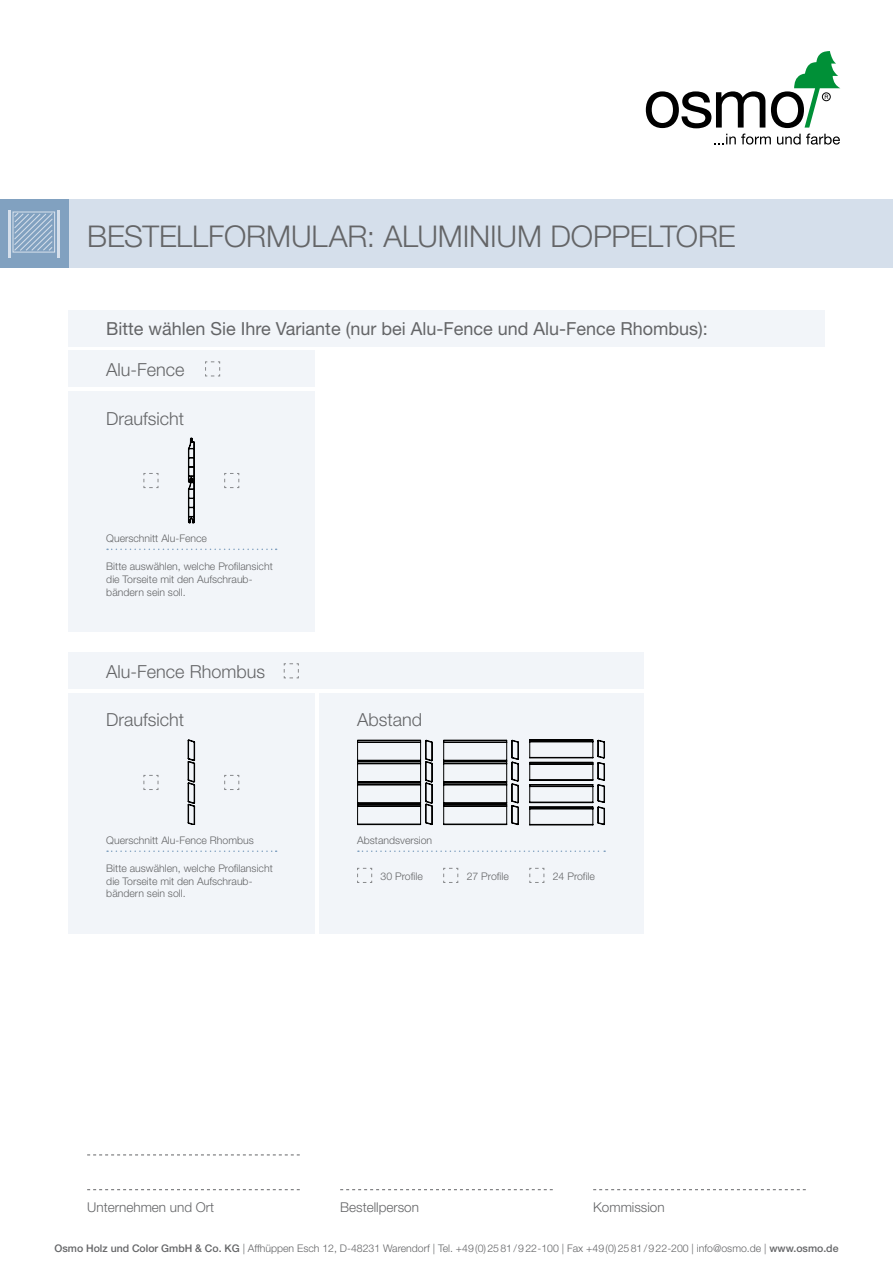
<style>
.page{position:relative;width:893px;height:1263px;background:#fff}
.page>*{position:absolute;margin:0;border:0;box-sizing:border-box;transform-origin:0 0}
.t1{font:300 30px "Helvetica Neue";letter-spacing:-.005em;color:#646567}
.t2{font:18px "Helvetica Neue";color:#646567}
.t3{font:300 18px "Helvetica Neue";color:#646567}
.t4{font:300 13.5px "Helvetica Neue";color:#646567}
.t5{font:300 10.5px/12.6px "Helvetica Neue";color:#646567}
.s1{font-weight:500}
</style>
<div class="page">
<svg style="left:714px;top:134px;width:57px;height:11px"></svg>
<svg style="left:777px;top:134px;width:63px;height:11px"></svg>
<svg style="left:771px;top:51px;width:69px;height:77px"></svg>
<svg style="left:646px;top:91px;width:119px;height:37px"></svg>
<div style="left:68px;top:351px;width:247px;height:36px;background:#f2f5f9"></div>
<div style="left:68px;top:653px;width:575px;height:36px;background:#f2f5f9"></div>
<div style="left:68px;top:200px;width:825px;height:68px;background:#d5dfeb"></div>
<div style="left:0;top:200px;width:68px;height:68px;background:#81a1c0"></div>
<div style="left:12px;top:211px;width:43px;height:42px;border:1px solid #d5dfeb"></div>
<hr style="left:8px;top:210px;width:3px;height:48px;background:#d5dfeb">
<hr style="left:57px;top:210px;width:3px;height:48px;background:#d5dfeb">
<svg style="left:13px;top:212px;width:41px;height:40px"></svg>
<div style="left:68px;top:310px;width:757px;height:37px;background:#f2f5f9"></div>
<div style="left:68px;top:391px;width:247px;height:240px;background:#f2f5f9"></div>
<div style="left:68px;top:693px;width:247px;height:240px;background:#f2f5f9"></div>
<div style="left:319px;top:693px;width:324px;height:240px;background:#f2f5f9"></div>
<svg style="left:107px;top:549px;width:170px;height:1px"></svg>
<svg style="left:107px;top:850px;width:170px;height:2px"></svg>
<svg style="left:143px;top:473px;width:16px;height:15px"></svg>
<svg style="left:143px;top:775px;width:16px;height:15px"></svg>
<svg style="left:224px;top:473px;width:16px;height:15px"></svg>
<svg style="left:224px;top:775px;width:16px;height:15px"></svg>
<svg style="left:187px;top:740px;width:9px;height:85px"></svg>
<svg style="left:87px;top:1189px;width:213px;height:1px"></svg>
<svg style="left:340px;top:1189px;width:213px;height:1px"></svg>
<svg style="left:593px;top:1189px;width:213px;height:1px"></svg>
<svg style="left:87px;top:1154px;width:213px;height:1px"></svg>
<svg style="left:358px;top:850px;width:247px;height:2px"></svg>
<svg style="left:357px;top:867px;width:15px;height:16px"></svg>
<svg style="left:529px;top:867px;width:16px;height:16px"></svg>
<svg style="left:443px;top:867px;width:16px;height:16px"></svg>
<hr style="left:444px;top:805px;width:63px;height:1px;background:#000">
<hr style="left:444px;top:806px;width:63px;height:1px;background:#000">
<hr style="left:444px;top:802px;width:63px;height:1px;background:#000">
<hr style="left:444px;top:784px;width:63px;height:1px;background:#000">
<hr style="left:444px;top:785px;width:63px;height:1px;background:#000">
<hr style="left:444px;top:781px;width:63px;height:1px;background:#000">
<hr style="left:444px;top:763px;width:63px;height:1px;background:#000">
<svg style="left:506px;top:739px;width:13px;height:86px"></svg>
<hr style="left:444px;top:741px;width:63px;height:1px;background:#000">
<svg style="left:443px;top:740px;width:1px;height:85px"></svg>
<hr style="left:444px;top:742px;width:63px;height:1px;background:#000">
<hr style="left:444px;top:804px;width:63px;height:1px;background:#000">
<hr style="left:444px;top:824px;width:63px;height:1px;background:#000">
<hr style="left:444px;top:803px;width:63px;height:1px;background:#000">
<hr style="left:444px;top:761px;width:63px;height:1px;background:#000">
<hr style="left:444px;top:782px;width:63px;height:1px;background:#000">
<hr style="left:444px;top:740px;width:63px;height:1px;background:#000">
<hr style="left:444px;top:760px;width:63px;height:1px;background:#000">
<hr style="left:358px;top:805px;width:63px;height:1px;background:#000">
<hr style="left:358px;top:806px;width:63px;height:1px;background:#000">
<hr style="left:358px;top:802px;width:63px;height:1px;background:#000">
<hr style="left:358px;top:784px;width:63px;height:1px;background:#000">
<hr style="left:358px;top:785px;width:63px;height:1px;background:#000">
<hr style="left:358px;top:781px;width:63px;height:1px;background:#000">
<hr style="left:358px;top:763px;width:63px;height:1px;background:#000">
<svg style="left:420px;top:739px;width:13px;height:86px"></svg>
<hr style="left:358px;top:741px;width:63px;height:1px;background:#000">
<svg style="left:357px;top:740px;width:1px;height:85px"></svg>
<hr style="left:358px;top:742px;width:63px;height:1px;background:#000">
<hr style="left:358px;top:804px;width:63px;height:1px;background:#000">
<hr style="left:358px;top:824px;width:63px;height:1px;background:#000">
<hr style="left:358px;top:803px;width:63px;height:1px;background:#000">
<hr style="left:358px;top:761px;width:63px;height:1px;background:#000">
<hr style="left:358px;top:782px;width:63px;height:1px;background:#000">
<hr style="left:358px;top:740px;width:63px;height:1px;background:#000">
<hr style="left:358px;top:760px;width:63px;height:1px;background:#000">
<hr style="left:530px;top:763px;width:63px;height:1px;background:#000">
<hr style="left:530px;top:779px;width:63px;height:1px;background:#000">
<hr style="left:530px;top:764px;width:63px;height:1px;background:#000">
<hr style="left:530px;top:741px;width:63px;height:1px;background:#000">
<hr style="left:530px;top:742px;width:63px;height:1px;background:#000">
<hr style="left:530px;top:786px;width:63px;height:1px;background:#000">
<hr style="left:530px;top:824px;width:63px;height:1px;background:#000">
<svg style="left:592px;top:739px;width:13px;height:86px"></svg>
<hr style="left:530px;top:808px;width:63px;height:1px;background:#000">
<svg style="left:529px;top:740px;width:1px;height:85px"></svg>
<hr style="left:530px;top:809px;width:63px;height:1px;background:#000">
<hr style="left:530px;top:762px;width:63px;height:1px;background:#000">
<hr style="left:530px;top:780px;width:63px;height:1px;background:#000">
<hr style="left:530px;top:740px;width:63px;height:1px;background:#000">
<hr style="left:530px;top:757px;width:63px;height:1px;background:#000">
<hr style="left:530px;top:784px;width:63px;height:1px;background:#000">
<hr style="left:530px;top:802px;width:63px;height:1px;background:#000">
<hr style="left:530px;top:807px;width:63px;height:1px;background:#000">
<hr style="left:530px;top:825px;width:63px;height:1px;background:#000">
<svg style="left:205px;top:361px;width:15px;height:16px"></svg>
<svg style="left:283px;top:663px;width:16px;height:16px"></svg>
<svg style="left:188px;top:438px;width:6px;height:85px"></svg>
<h1 class="t1" style="left:87px;top:218px;width:650px">BESTELLFORMULAR: ALUMINIUM DOPPELTORE</h1>
<h2 class="t2" style="left:106px;top:318px;width:603px">Bitte wählen Sie Ihre Variante (nur bei Alu-Fence und Alu-Fence Rhombus):</h2>
<h2 class="t3" style="left:106px;top:358px;width:80px">Alu-Fence</h2>
<h2 class="t3" style="left:106px;top:407px;width:79px">Draufsicht</h2>
<p class="t5" style="left:106px;top:532px;width:102px">Querschnitt Alu-Fence</p>
<p class="t5" style="left:106px;top:560px;width:168px">Bitte auswählen, welche Profilansicht die Torseite mit den Aufschraub&shy;bändern sein soll.</p>
<h2 class="t3" style="left:106px;top:660px;width:160px">Alu-Fence Rhombus</h2>
<h2 class="t3" style="left:106px;top:709px;width:79px">Draufsicht</h2>
<p class="t5" style="left:106px;top:834px;width:149px">Querschnitt Alu-Fence Rhombus</p>
<p class="t5" style="left:106px;top:862px;width:168px">Bitte auswählen, welche Profilansicht die Torseite mit den Aufschraub&shy;bändern sein soll.</p>
<h2 class="t3" style="left:357px;top:709px;width:66px">Abstand</h2>
<p class="t5" style="left:357px;top:834px;width:77px">Abstandsversion</p>
<p class="t5" style="left:381px;top:869px;width:44px">30 Profile</p>
<p class="t5" style="left:467px;top:869px;width:44px">27 Profile</p>
<p class="t5" style="left:553px;top:869px;width:44px">24 Profile</p>
<p class="t4" style="left:87px;top:1199px;width:129px">Unternehmen und Ort</p>
<p class="t4" style="left:340px;top:1199px;width:80px">Bestellperson</p>
<p class="t4" style="left:593px;top:1199px;width:73px">Kommission</p>
<p class="t5" style="left:54px;top:1242px;width:786px"><span class="s1">Osmo Holz und Color GmbH &amp; Co. KG</span> | Affhüppen Esch 12, D-48231 Warendorf | Tel. +49(0)2581/922-100 | Fax +49(0)2581/922-200 | info@osmo.de | <span class="s1">www.osmo.de</span></p>
</div>
